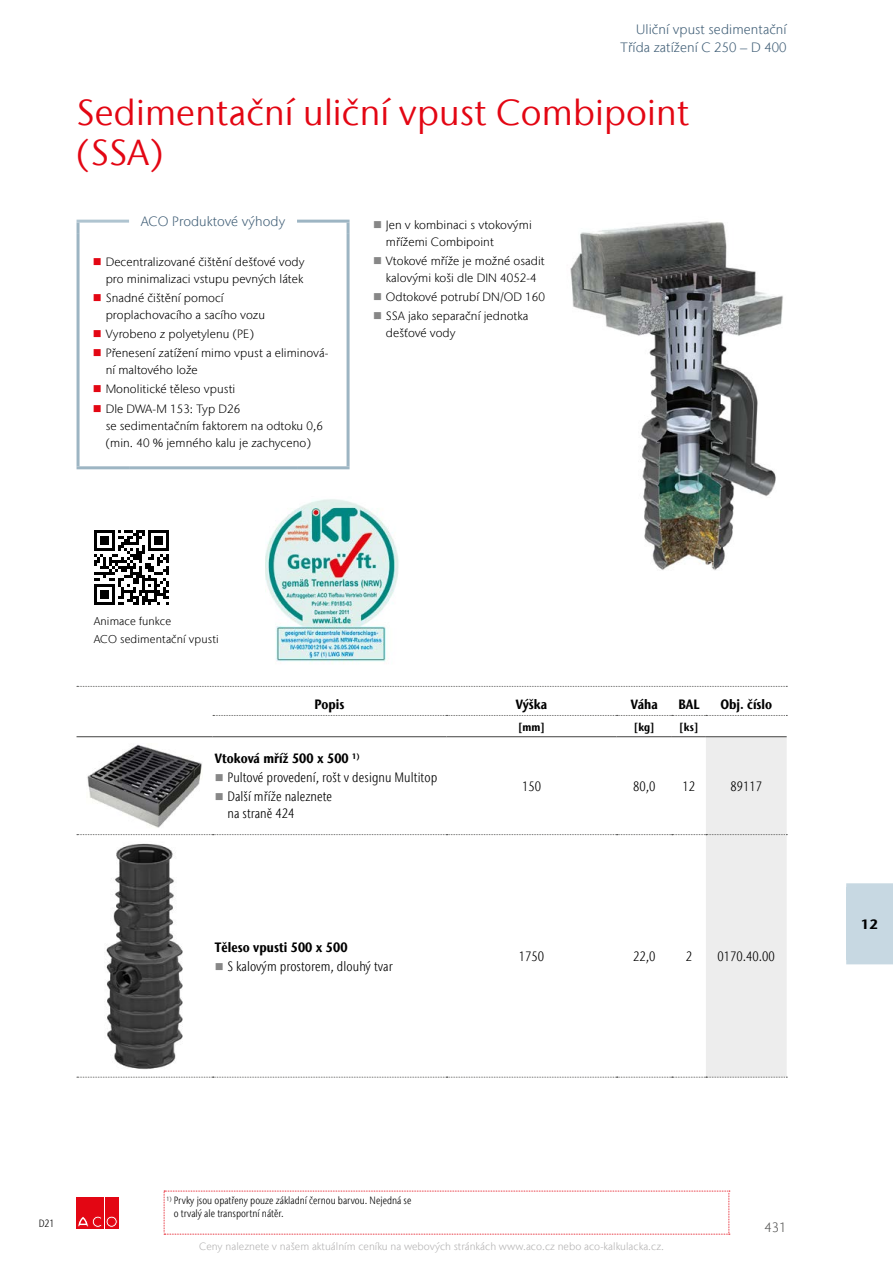
<style>
.page{position:relative;width:893px;height:1263px;background:#fff}
.page>*{position:absolute;margin:0;border:0;box-sizing:border-box;transform-origin:0 0}
.t1{font:36px/39.6px "Stone Sans IIITC Com";letter-spacing:.005em;color:#e30613}
.t2{font:300 condensed 13.5px/17px "Stone Sans IIITC Com";letter-spacing:.005em;color:#000}
.t3{font:700 condensed 13.5px "Stone Sans IIITC Com";letter-spacing:.005em;color:#000}
.t4{font:300 13.5px/17.9px "Stone Sans IIITC Com";letter-spacing:.005em;color:#415f77;text-align:right}
.t5{font:300 13.5px "Stone Sans IIITC Com";color:#575756}
.t6{font:700 13.5px "Stone Sans IIITC Com";color:#000}
.t7{font:300 12px/17px "Stone Sans IIITC Com";letter-spacing:.005em;color:#000}
.t8{font:300 11.25px/17.9px "Stone Sans IIITC Com";letter-spacing:.01em;color:#000}
.t9{font:700 condensed 11.25px "Stone Sans IIITC Com";color:#000}
.t10{font:300 10.5px "Stone Sans IIITC Com";letter-spacing:.005em;color:#b3b2b2}
.t11{font:300 condensed 10.5px/12.6px "Stone Sans IIITC Com";color:#000}
.s1{color:#e30613}
.s2{color:#878787}
</style>
<div class="page">
<svg style="left:77px;top:686px;width:710px;height:1px"></svg>
<hr style="left:77px;top:220px;width:52px;height:3px;background:#afc4d0">
<svg style="left:77px;top:223px;width:3px;height:11px"></svg>
<hr style="left:297px;top:220px;width:53px;height:3px;background:#9db5c3">
<svg style="left:347px;top:223px;width:3px;height:11px"></svg>
<hr style="left:77px;top:234px;width:3px;height:232px;background:#9db5c3">
<hr style="left:347px;top:234px;width:3px;height:232px;background:#9db5c3">
<hr style="left:77px;top:466px;width:52px;height:3px;background:#9db5c3">
<hr style="left:129px;top:466px;width:168px;height:3px;background:#9db5c3">
<hr style="left:297px;top:466px;width:53px;height:3px;background:#9db5c3">
<img style="left:570px;top:221px;width:213px;height:350px">
<svg style="left:213px;top:715px;width:574px;height:1px"></svg>
<svg style="left:77px;top:737px;width:710px;height:341px"></svg>
<hr style="left:77px;top:736px;width:136px;height:1px;background:#575756">
<hr style="left:213px;top:736px;width:233px;height:1px;background:#575756">
<hr style="left:446px;top:736px;width:171px;height:1px;background:#575756">
<hr style="left:617px;top:736px;width:55px;height:1px;background:#575756">
<hr style="left:672px;top:736px;width:34px;height:1px;background:#575756">
<hr style="left:706px;top:736px;width:81px;height:1px;background:#575756">
<img style="left:86px;top:744px;width:117px;height:84px">
<img style="left:105px;top:842px;width:79px;height:229px">
<svg style="left:94px;top:530px;width:75px;height:75px"></svg>
<img style="left:265px;top:499px;width:134px;height:163px">
<svg style="left:164px;top:1191px;width:566px;height:44px"></svg>
<div style="left:77px;top:1197px;width:13px;height:31px;background:#e30613"></div>
<div style="left:91px;top:1197px;width:13px;height:31px;background:#e30613"></div>
<svg style="left:78px;top:1216px;width:24px;height:11px"></svg>
<div style="left:105px;top:1197px;width:13px;height:31px;background:#e30613"></div>
<div style="left:106px;top:1216px;width:11px;height:11px;border:1px solid #e30613;border-radius:50%"></div>
<div style="left:108px;top:1218px;width:7px;height:7px;border:1px solid #e30613;border-radius:50%"></div>
<div style="left:846px;top:887px;width:47px;height:73px;background:#c7d8e2"></div>
<div style="left:846px;top:883px;width:47px;height:9px;background:#c7d8e2"></div>
<div style="left:846px;top:956px;width:47px;height:8px;background:#c7d8e2"></div>
<p class="t4" style="left:621px;top:20px;width:168px">Uliční vpust sedimentační<br>Třída zatížení C 250 – D 400</p>
<h1 class="t1" style="left:77px;top:92px;width:614px">Sedimentační uliční vpust Combipoint (SSA)</h1>
<p class="t4" style="left:141px;top:213px;width:146px">ACO Produktové výhody</p>
<p class="t7" style="left:93px;top:253px;width:213px;text-align:right"><span class="s1">■</span> Decentralizované čištění dešťové vody pro minimalizaci vstupu pevných látek</p>
<p class="t7" style="left:106px;top:289px;width:161px;text-indent:-13px"><span class="s1">■</span> Snadné čištění pomocí proplachovacího a sacího vozu</p>
<p class="t7" style="left:93px;top:325px;width:162px"><span class="s1">■</span> Vyrobeno z polyetylenu (PE)</p>
<p class="t7" style="left:106px;top:344px;width:224px;text-indent:-13px"><span class="s1">■</span> Přenesení zatížení mimo vpust a eliminová&shy;ní maltového lože</p>
<p class="t7" style="left:93px;top:381px;width:144px"><span class="s1">■</span> Monolitické těleso vpusti</p>
<p class="t7" style="left:106px;top:400px;width:219px;text-indent:-13px"><span class="s1">■</span> Dle DWA-M 153: Typ D26<br>se sedimentačním faktorem na odtoku 0,6 (min. 40 % jemného kalu je zachyceno)</p>
<p class="t7" style="left:386px;top:216px;width:147px;text-indent:-13px"><span class="s2">■</span> Jen v kombinaci s vtokovými mřížemi Combipoint</p>
<p class="t7" style="left:373px;top:252px;width:173px;text-align:center"><span class="s2">■</span> Vtokové mříže je možné osadit kalovými koši dle DIN 4052-4</p>
<p class="t7" style="left:373px;top:288px;width:173px"><span class="s2">■</span> Odtokové potrubí DN/OD 160</p>
<p class="t7" style="left:386px;top:308px;width:144px;text-indent:-13px"><span class="s2">■</span> SSA jako separační jednotka dešťové vody</p>
<p class="t8" style="left:94px;top:612px;width:126px">Animace funkce<br>ACO sedimentační vpusti</p>
<p class="t3" style="left:315px;top:696px;width:31px">Popis</p>
<p class="t3" style="left:516px;top:696px;width:33px">Výška</p>
<p class="t3" style="left:631px;top:696px;width:29px">Váha</p>
<p class="t3" style="left:678px;top:696px;width:22px">BAL</p>
<p class="t3" style="left:720px;top:696px;width:53px">Obj. číslo</p>
<p class="t9" style="left:518px;top:720px;width:28px">[mm]</p>
<p class="t9" style="left:634px;top:720px;width:22px">[kg]</p>
<p class="t9" style="left:679px;top:720px;width:21px">[ks]</p>
<p class="t3" style="left:215px;top:750px;width:146px">Vtoková mříž 500 x 500 <sup>1)</sup></p>
<p class="t2" style="left:215px;top:769px;width:224px"><span class="s2">■</span> Pultové provedení, rošt v designu Multitop</p>
<p class="t2" style="left:227px;top:788px;width:106px;text-indent:-13px"><span class="s2">■</span> Další mříže naleznete na straně 424</p>
<p class="t2" style="left:522px;top:777px;width:20px">150</p>
<p class="t2" style="left:633px;top:777px;width:24px">80,0</p>
<p class="t2" style="left:682px;top:777px;width:14px">12</p>
<p class="t2" style="left:730px;top:777px;width:33px">89117</p>
<p class="t3" style="left:215px;top:938px;width:134px">Těleso vpusti 500 x 500</p>
<p class="t2" style="left:215px;top:957px;width:179px"><span class="s2">■</span> S kalovým prostorem, dlouhý tvar</p>
<p class="t2" style="left:519px;top:948px;width:27px">1750</p>
<p class="t2" style="left:633px;top:948px;width:24px">22,0</p>
<p class="t2" style="left:686px;top:948px;width:8px">2</p>
<p class="t2" style="left:718px;top:948px;width:59px">0170.40.00</p>
<p class="t6" style="left:861px;top:915px;width:19px">12</p>
<p class="t11" style="left:174px;top:1194px;width:239px;text-indent:-7px"><sup>1)</sup> Prvky jsou opatřeny pouze základní černou barvou. Nejedná se o trvalý ale transportní nátěr.</p>
<p class="t11" style="left:39px;top:1217px;width:17px">D21</p>
<p class="t5" style="left:764px;top:1219px;width:24px">431</p>
<p class="t10" style="left:199px;top:1240px;width:466px">Ceny naleznete v našem aktuálním ceníku na webových stránkách www.aco.cz nebo aco-kalkulacka.cz.</p>
</div>
